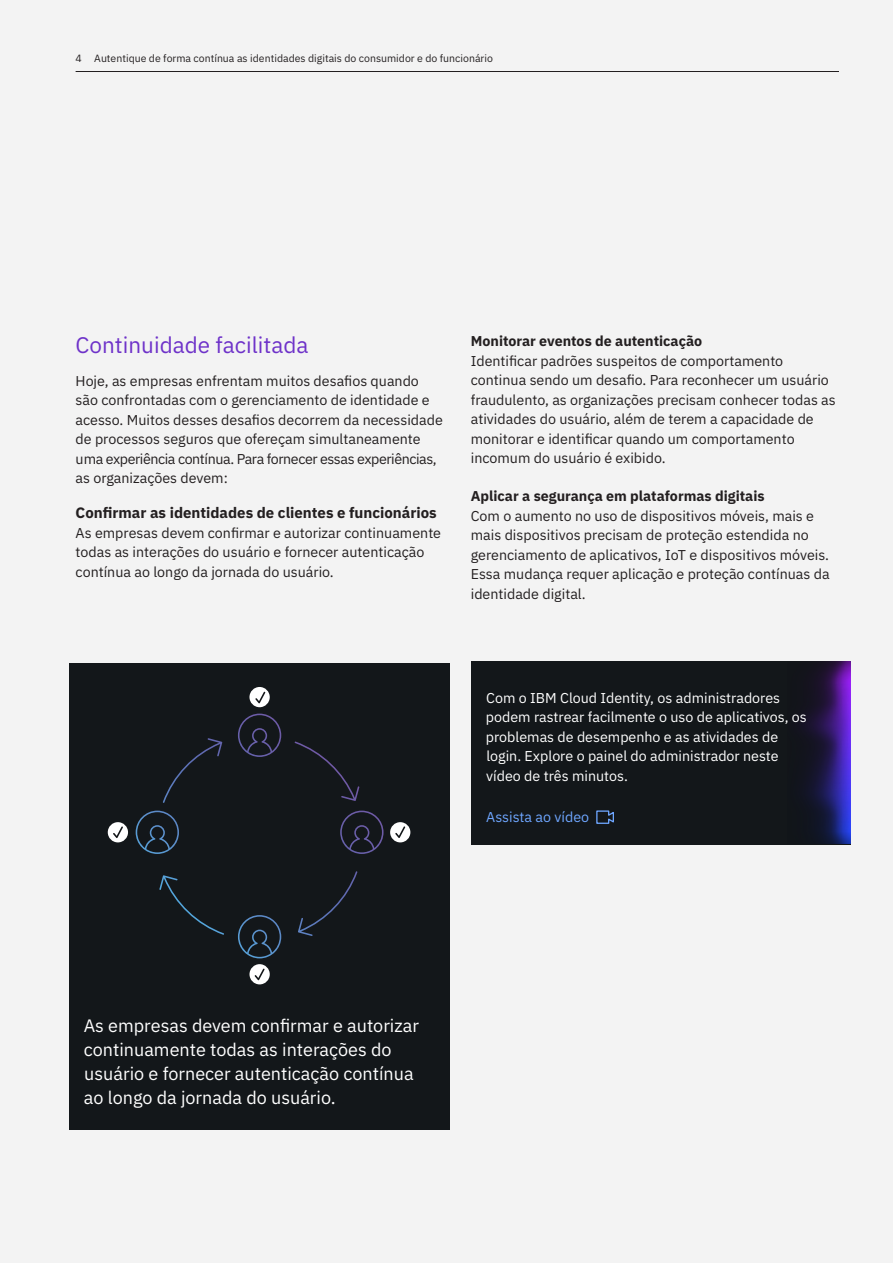
<style>
.page{position:relative;width:893px;height:1263px;background:#f3f3f3}
.page>*{position:absolute;margin:0;border:0;box-sizing:border-box;transform-origin:0 0}
.Subhead{font:22.5px "IBM Plex Sans";color:#6e32c9}
.Image{font:18px/24px "IBM Plex Sans";color:#fff}
.Subhead2{font:700 15px "IBM Plex Sans";color:#231f20}
.Body{font:14.25px/19.5px "IBM Plex Sans";color:#231f20}
.Boxbodywhite{font:14.25px/19.5px "IBM Plex Sans";color:#fff}
.Subhead3{font:700 14.25px "IBM Plex Sans";color:#231f20}
.Video{font:14.25px "IBM Plex Sans";color:#6ea6ff}
.t1{font:10.5px "IBM Plex Sans";color:#231f20}
</style>
<div class="page">
<hr style="left:76px;top:71px;width:763px;height:1px;background:#231f20">
<div style="left:70px;top:663px;width:380px;height:467px;background:#13171a"></div>
<svg style="left:136px;top:714px;width:248px;height:140px"></svg>
<div style="left:249px;top:687px;width:21px;height:20px;background:#fff;border-radius:50%"></div>
<div style="left:390px;top:822px;width:20px;height:20px;background:#fff;border-radius:50%"></div>
<div style="left:249px;top:964px;width:21px;height:20px;background:#fff;border-radius:50%"></div>
<div style="left:108px;top:822px;width:20px;height:20px;background:#fff;border-radius:50%"></div>
<svg style="left:255px;top:968px;width:10px;height:12px"></svg>
<svg style="left:395px;top:826px;width:10px;height:12px"></svg>
<svg style="left:113px;top:826px;width:10px;height:12px"></svg>
<svg style="left:255px;top:692px;width:10px;height:11px"></svg>
<div style="left:472px;top:662px;width:379px;height:183px;background:#13171a"></div>
<svg style="left:596px;top:810px;width:18px;height:14px"></svg>
<img style="left:803px;top:662px;width:48px;height:182px">
<p class="t1" style="left:76px;top:50px;width:419px">4 Autentique de forma contínua as identidades digitais do consumidor e do funcionário</p>
<p class="Subhead" style="left:76px;top:328px;width:234px">Continuidade facilitada</p>
<p class="Body" style="left:76px;top:370px;width:369px">Hoje, as empresas enfrentam muitos desafios quando são confrontadas com o gerenciamento de identidade e acesso. Muitos desses desafios decorrem da necessidade de processos seguros que ofereçam simultaneamente uma experiência contínua. Para fornecer essas experiências, as organizações devem:</p>
<p class="Subhead2" style="left:76px;top:501px;width:363px">Confirmar as identidades de clientes e funcionários</p>
<p class="Body" style="left:76px;top:522px;width:367px">As empresas devem confirmar e autorizar continuamente todas as interações do usuário e fornecer autenticação contínua ao longo da jornada do usuário.</p>
<p class="Subhead3" style="left:471px;top:330px;width:233px">Monitorar eventos de autenticação</p>
<p class="Body" style="left:471px;top:350px;width:367px">Identificar padrões suspeitos de comportamento continua sendo um desafio. Para reconhecer um usuário fraudulento, as organizações precisam conhecer todas as atividades do usuário, além de terem a capacidade de monitorar e identificar quando um comportamento incomum do usuário é exibido.</p>
<p class="Subhead3" style="left:471px;top:485px;width:295px">Aplicar a segurança em plataformas digitais</p>
<p class="Body" style="left:471px;top:505px;width:360px">Com o aumento no uso de dispositivos móveis, mais e mais dispositivos precisam de proteção estendida no gerenciamento de aplicativos, IoT e dispositivos móveis.<br>Essa mudança requer aplicação e proteção contínuas da identidade digital.</p>
<p class="Boxbodywhite" style="left:486px;top:687px;width:322px">Com o IBM Cloud Identity, os administradores podem rastrear facilmente o uso de aplicativos, os problemas de desempenho e as atividades de login. Explore o painel do administrador neste vídeo de três minutos.</p>
<p class="Video" style="left:486px;top:805px;width:104px">Assista ao vídeo</p>
<p class="Image" style="left:84px;top:1012px;width:337px">As empresas devem confirmar e autorizar continuamente todas as interações do usuário e fornecer autenticação contínua ao longo da jornada do usuário.</p>
</div>
